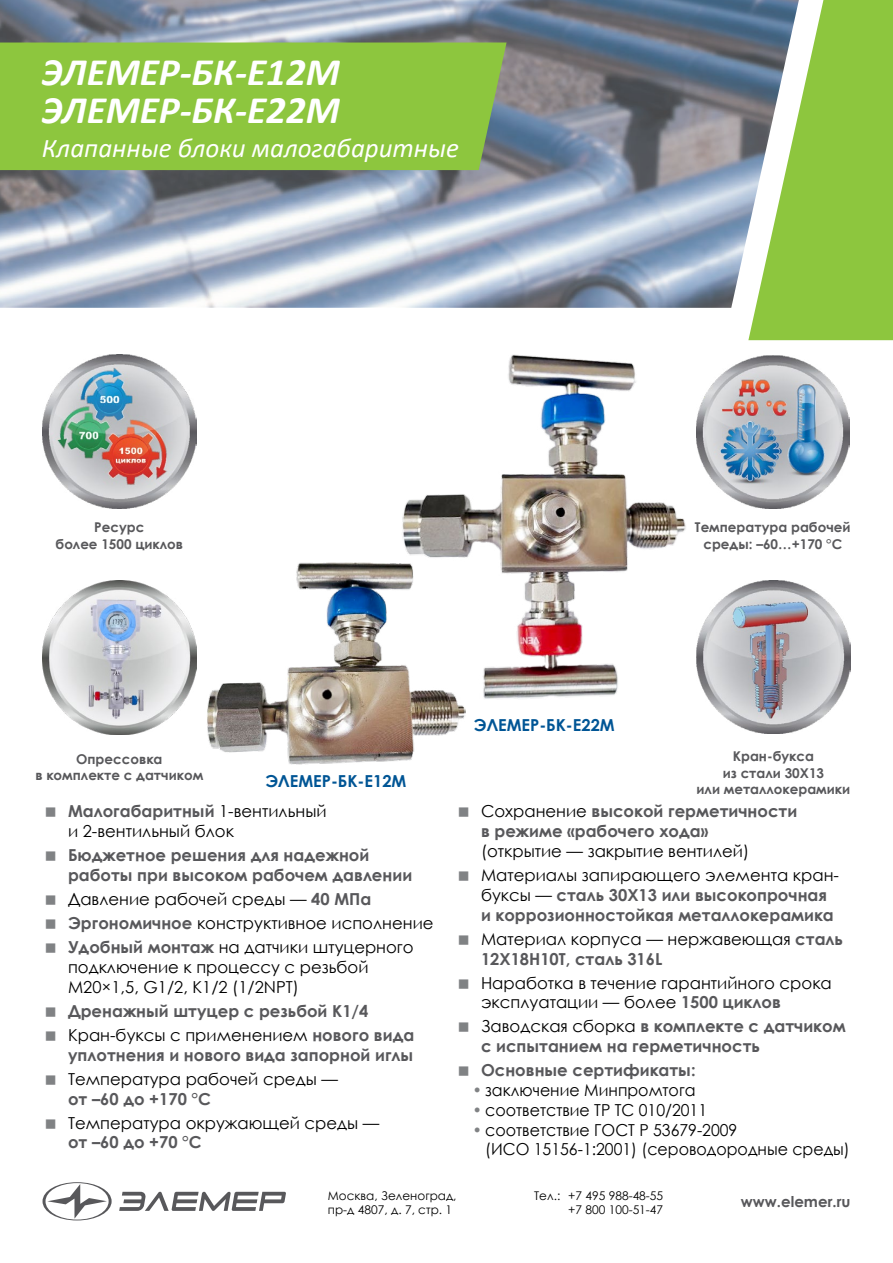
<style>
.page{position:relative;width:893px;height:1263px;background:#fff}
.page>*{position:absolute;margin:0;border:0;box-sizing:border-box;transform-origin:0 0}
.t1{font:italic 700 39px/37.5px "Calibri";color:#fff}
.t2{font:italic 27px "Calibri";color:#fff}
.t3{font:16.5px/19.8px "Century Gothic";color:#000}
.t4{font:700 16.5px/19.8px "Century Gothic";color:#58585b}
.t5{font:16.5px/19.8px "Century Gothic";color:#000;scale:.96 1}
.t6{font:700 16.5px "Century Gothic";color:#005595}
.t7{font:700 15px "Century Gothic";color:#58585b}
.t8{font:700 13.5px/16.2px "Century Gothic";color:#58585b;text-align:center}
.t9{font:12px/14.4px "Century Gothic";color:#000}
.s1{font-weight:700;color:#58585b}
.s2{font-weight:400;color:#000}
.s3{color:#808284}
</style>
<div class="page">
<img style="left:0;top:0;width:748px;height:308px">
<div style="left:0;top:43px;width:507px;height:127px;background:#8dc63e"></div>
<svg style="left:748px;top:0;width:145px;height:340px;background:#97c462"></svg>
<img style="left:696px;top:355px;width:153px;height:154px">
<img style="left:43px;top:355px;width:153px;height:153px">
<img style="left:697px;top:580px;width:153px;height:154px">
<svg style="left:119px;top:1192px;width:167px;height:19px"></svg>
<svg style="left:43px;top:1182px;width:69px;height:38px"></svg>
<img style="left:43px;top:580px;width:153px;height:154px">
<img style="left:402px;top:355px;width:284px;height:344px">
<img style="left:207px;top:562px;width:259px;height:202px">
<h1 class="t1" style="left:42px;top:52px;width:299px">ЭЛЕМЕР-БК-Е12М<br>ЭЛЕМЕР-БК-Е22М</h1>
<h2 class="t2" style="left:42px;top:129px;width:419px">Клапанные блоки малогабаритные</h2>
<p class="t8" style="left:56px;top:519px;width:129px">Ресурс<br>более 1500 циклов</p>
<p class="t8" style="left:695px;top:519px;width:157px">Температура рабочей среды: –60…+170 °С</p>
<p class="t8" style="left:35px;top:750px;width:169px">Опрессовка<br>в комплекте с датчиком</p>
<p class="t6" style="left:265px;top:768px;width:142px">ЭЛЕМЕР-БК-Е12М</p>
<p class="t3" style="left:68px;top:801px;width:260px"><span class="s1">Малогабаритный</span> 1-вентильный и 2-вентильный блок</p>
<p class="t4" style="left:68px;top:844px;width:346px">Бюджетное решения для надежной работы при высоком рабочем давлении</p>
<p class="t3" style="left:68px;top:887px;width:367px;line-height:24px">Давление рабочей среды — <span class="s1">40 МПа<br>Эргономичное</span> конструктивное исполнение<br><span class="s1">Удобный монтаж</span> на датчики штуцерного</p>
<p class="t3" style="left:68px;top:957px;width:302px">подключение к процессу с резьбой<br>М20×1,5, G1/2, К1/2 (1/2NPT)</p>
<p class="t4" style="left:68px;top:998px;width:348px;line-height:24px">Дренажный штуцер с резьбой К1/4<br><span class="s2">Кран-буксы с применением</span> нового вида</p>
<p class="t4" style="left:68px;top:1044px;width:347px">уплотнения и нового вида запорной иглы</p>
<p class="t3" style="left:68px;top:1069px;width:271px">Температура рабочей среды —</p>
<p class="t4" style="left:68px;top:1088px;width:144px">от –60 до +170 °С</p>
<p class="t3" style="left:68px;top:1112px;width:313px">Температура окружающей среды —</p>
<p class="t4" style="left:68px;top:1132px;width:135px">от –60 до +70 °С</p>
<p class="t6" style="left:474px;top:712px;width:142px">ЭЛЕМЕР-БК-Е22М</p>
<p class="t8" style="left:696px;top:748px;width:155px">Кран-букса<br>из стали 30Х13<br>или металлокерамики</p>
<p class="t4" style="left:481px;top:801px;width:318px"><span class="s2">Сохранение</span> высокой герметичности в режиме «рабочего хода»</p>
<p class="t3" style="left:481px;top:839px;width:359px;line-height:24px">(открытие — закрытие вентилей)<br>Материалы запирающего элемента кран-</p>
<p class="t4" style="left:481px;top:884px;width:354px"><span class="s2">буксы —</span> сталь 30Х13 или высокопрочная и коррозионностойкая металлокерамика</p>
<p class="t3" style="left:481px;top:928px;width:363px">Материал корпуса — нержавеющая <span class="s1">сталь<br>12Х18Н10Т, сталь 316L</span></p>
<p class="t3" style="left:481px;top:972px;width:352px">Наработка в течение гарантийного срока эксплуатации — более <span class="s1">1500 циклов</span></p>
<p class="t4" style="left:481px;top:1016px;width:366px"><span class="s2">Заводская сборка</span> в комплекте с датчиком с испытанием на герметичность</p>
<p class="t4" style="left:481px;top:1060px;width:216px">Основные сертификаты:</p>
<p class="t5" style="left:472px;top:1080px;width:234px"><span class="s3">•</span> заключение Минпромтога</p>
<p class="t5" style="left:472px;top:1100px;width:246px"><span class="s3">•</span> соответствие ТР ТС 010/2011</p>
<p class="t5" style="left:485px;top:1119px;width:381px;text-indent:-13px"><span class="s3">•</span> соответствие ГОСТ Р 53679-2009<br>(ИСО 15156-1:2001) (сероводородные среды)</p>
<p class="t9" style="left:328px;top:1188px;width:130px">Москва, Зеленоград, пр-д 4807, д. 7, стр. 1</p>
<p class="t9" style="left:534px;top:1188px;width:131px;text-align:right">Тел.: +7 495 988-48-55 +7 800 100-51-47</p>
<p class="t7" style="left:741px;top:1190px;width:111px">www.elemer.ru</p>
</div>
